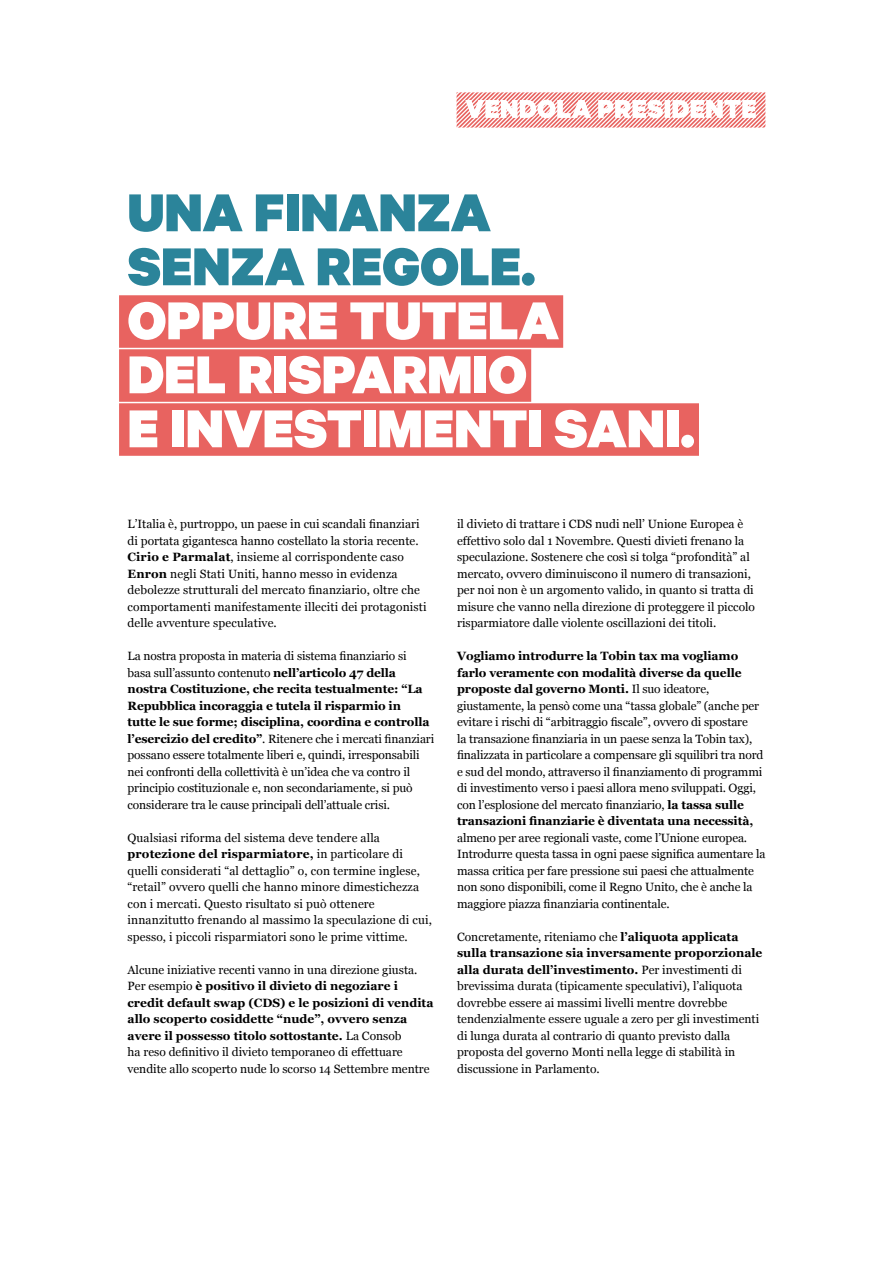
<style>
.page{position:relative;width:893px;height:1263px;background:#fff}
.page>*{position:absolute;margin:0;border:0;box-sizing:border-box;transform-origin:0 0}
.t1{font:900 60px/54px "Calibre";color:#fff}
.t2{font:900 60px/54px "Calibre";color:#2b849a}
.t3{font:12px/16.5px "Georgia";color:#000}
.s1{font-weight:700}
</style>
<div class="page">
<svg style="left:457px;top:92px;width:308px;height:36px"></svg>
<div style="left:119px;top:295px;width:444px;height:53px;background:#e86360"></div>
<div style="left:119px;top:349px;width:412px;height:53px;background:#e86360"></div>
<div style="left:119px;top:403px;width:580px;height:53px;background:#e86360"></div>
<h1 class="t2" style="left:128px;top:183px;width:409px">UNA FINANZA<br>SENZA REGOLE.</h1>
<h1 class="t1" style="left:128px;top:291px;width:569px">OPPURE TUTELA<br>DEL RISPARMIO<br>E INVESTIMENTI SANI.</h1>
<p class="t3" style="left:128px;top:516px;width:301px">L’Italia è, purtroppo, un paese in cui scandali finanziari di portata gigantesca hanno costellato la storia recente.<br><span class="s1">Cirio e Parmalat</span>, insieme al corrispondente caso <span class="s1">Enron</span> negli Stati Uniti, hanno messo in evidenza debolezze strutturali del mercato finanziario, oltre che comportamenti manifestamente illeciti dei protagonisti delle avventure speculative.</p>
<p class="t3" style="left:128px;top:648px;width:308px">La nostra proposta in materia di sistema finanziario si<br>basa sull’assunto contenuto <span class="s1">nell’articolo 47 della nostra Costituzione, che recita testualmente: “La Repubblica incoraggia e tutela il risparmio in<br>tutte le sue forme; disciplina, coordina e controlla l’esercizio del credito”</span>. Ritenere che i mercati finanziari possano essere totalmente liberi e, quindi, irresponsabili nei confronti della collettività è un’idea che va contro il principio costituzionale e, non secondariamente, si può considerare tra le cause principali dell’attuale crisi.</p>
<p class="t3" style="left:128px;top:829px;width:306px">Qualsiasi riforma del sistema deve tendere alla <span class="s1">protezione del risparmiatore,</span> in particolare di quelli considerati “al dettaglio” o, con termine inglese, “retail” ovvero quelli che hanno minore dimestichezza con i mercati. Questo risultato si può ottenere innanzitutto frenando al massimo la speculazione di cui, spesso, i piccoli risparmiatori sono le prime vittime.</p>
<p class="t3" style="left:128px;top:961px;width:307px">Alcune iniziative recenti vanno in una direzione giusta.<br>Per esempio <span class="s1">è positivo il divieto di negoziare i credit default swap (CDS) e le posizioni di vendita allo scoperto cosiddette “nude”, ovvero senza avere il possesso titolo sottostante.</span> La Consob<br>ha reso definitivo il divieto temporaneo di effettuare vendite allo scoperto nude lo scorso 14 Settembre mentre</p>
<p class="t3" style="left:457px;top:516px;width:299px">il divieto di trattare i CDS nudi nell’ Unione Europea è effettivo solo dal 1 Novembre. Questi divieti frenano la speculazione. Sostenere che così si tolga “profondità” al mercato, ovvero diminuiscono il numero di transazioni, per noi non è un argomento valido, in quanto si tratta di misure che vanno nella direzione di proteggere il piccolo risparmiatore dalle violente oscillazioni dei titoli.</p>
<p class="t3" style="left:457px;top:648px;width:308px"><span class="s1">Vogliamo introdurre la Tobin tax ma vogliamo farlo veramente con modalità diverse da quelle proposte dal governo Monti.</span> Il suo ideatore, giustamente, la pensò come una “tassa globale” (anche per evitare i rischi di “arbitraggio fiscale”, ovvero di spostare<br>la transazione finanziaria in un paese senza la Tobin tax), finalizzata in particolare a compensare gli squilibri tra nord e sud del mondo, attraverso il finanziamento di programmi di investimento verso i paesi allora meno sviluppati. Oggi, con l’esplosione del mercato finanziario, <span class="s1">la tassa sulle transazioni finanziarie è diventata una necessità,</span></p>
<p class="t3" style="left:457px;top:829px;width:310px">almeno per aree regionali vaste, come l’Unione europea.<br>Introdurre questa tassa in ogni paese significa aumentare la massa critica per fare pressione sui paesi che attualmente non sono disponibili, come il Regno Unito, che è anche la maggiore piazza finanziaria continentale.</p>
<p class="t3" style="left:457px;top:928px;width:307px">Concretamente, riteniamo che <span class="s1">l’aliquota applicata sulla transazione sia inversamente proporzionale alla durata dell’investimento.</span> Per investimenti di brevissima durata (tipicamente speculativi), l’aliquota dovrebbe essere ai massimi livelli mentre dovrebbe tendenzialmente essere uguale a zero per gli investimenti di lunga durata al contrario di quanto previsto dalla proposta del governo Monti nella legge di stabilità in discussione in Parlamento.</p>
</div>
